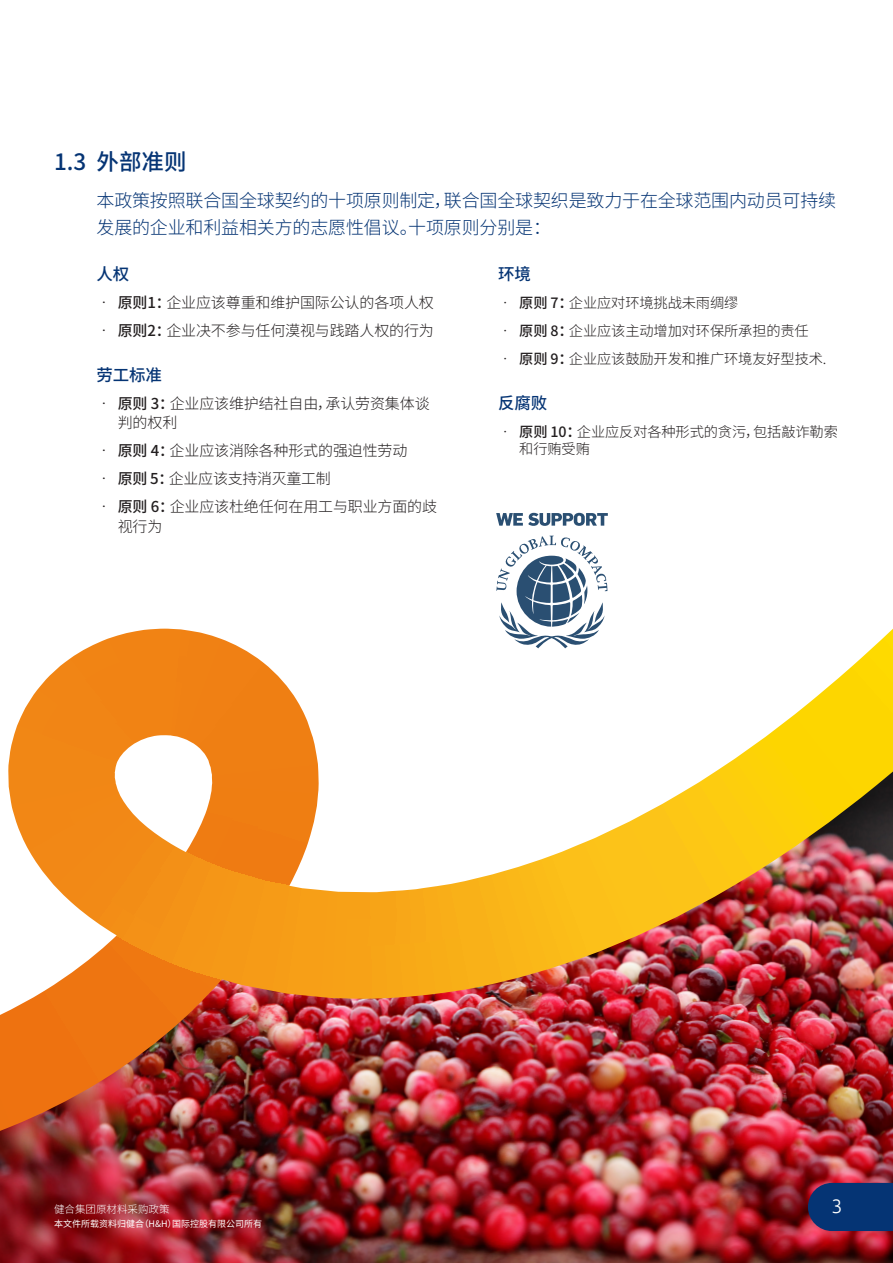
<style>
.page{position:relative;width:893px;height:1263px;background:#fff}
.page>*{position:absolute;margin:0;border:0;box-sizing:border-box;transform-origin:0 0}
.Article_Heading{font:500 22.5px "Noto Sans CJ Ksc";color:#053474}
.t1{font:300 19.5px "Ubuntu";color:#fff}
.BODY{font:300 18px/27px "Noto Sans CJ Ksc";letter-spacing:-.01em;color:#053474}
.BODY-2{font:500 16.5px "Noto Sans CJ Ksc";letter-spacing:-.01em;color:#053474}
.BODY-3{font:300 15px/19.5px "Noto Sans CJ Ksc";letter-spacing:-.01em;color:#231f20}
.BODY-4{font:300 14.25px/17.1px "Noto Sans CJ Ksc";letter-spacing:-.01em;color:#231f20}
.t2{font:300 10.5px "Noto Sans CJ Ksc";color:#fff}
.t3{font:9px "Noto Sans CJ Ksc";color:#fff}
.s1{font-weight:500}
.s2{font-weight:500;font-size:15px}
</style>
<div class="page">
<img style="left:0;top:629px;width:893px;height:496px">
<img style="left:0;top:1125px;width:893px;height:138px">
<svg style="left:496px;top:536px;width:111px;height:112px"></svg>
<svg style="left:496px;top:513px;width:112px;height:13px"></svg>
<div style="left:808px;top:1183px;width:85px;height:48px;background:#053474"></div>
<p class="Article_Heading" style="left:54px;top:149px;width:134px">1.3 外部准则</p>
<p class="BODY" style="left:97px;top:187px;width:741px">本政策按照联合国全球契约的十项原则制定，联合国全球契织是致力于在全球范围内动员可持续发展的企业和利益相关方的志愿性倡议。十项原则分别是：</p>
<p class="BODY-2" style="left:97px;top:264px;width:34px">人权</p>
<p class="BODY-3" style="left:97px;top:293px;width:339px">• <span class="s1">原则1：</span>企业应该尊重和维护国际公认的各项人权</p>
<p class="BODY-3" style="left:97px;top:321px;width:339px">• <span class="s1">原则2：</span>企业决不参与任何漠视与践踏人权的行为</p>
<p class="BODY-2" style="left:97px;top:365px;width:67px">劳工标准</p>
<p class="BODY-3" style="left:118px;top:394px;width:313px;text-indent:-21px">• <span class="s1">原则 3：</span>企业应该维护结社自由，承认劳资集体谈判的权利</p>
<p class="BODY-3" style="left:97px;top:441px;width:312px">• <span class="s1">原则 4：</span>企业应该消除各种形式的强迫性劳动</p>
<p class="BODY-3" style="left:97px;top:469px;width:236px">• <span class="s1">原则 5：</span>企业应该支持消灭童工制</p>
<p class="BODY-3" style="left:118px;top:497px;width:321px;text-indent:-21px">• <span class="s1">原则 6：</span>企业应该杜绝任何在用工与职业方面的歧视行为</p>
<p class="BODY-2" style="left:498px;top:264px;width:34px">环境</p>
<p class="BODY-4" style="left:498px;top:294px;width:242px">• <span class="s1">原则 7</span><span class="s2">：</span>企业应对环境挑战未雨绸缪</p>
<p class="BODY-4" style="left:498px;top:322px;width:312px">• <span class="s1">原则 8</span><span class="s2">：</span>企业应该主动增加对环保所承担的责任</p>
<p class="BODY-4" style="left:498px;top:350px;width:330px">• <span class="s1">原则 9</span><span class="s2">：</span>企业应该鼓励开发和推广环境友好型技术.</p>
<p class="BODY-2" style="left:498px;top:393px;width:51px">反腐败</p>
<p class="BODY-4" style="left:519px;top:423px;width:320px;text-indent:-21px">• <span class="s1">原则 10</span><span class="s2">：</span>企业应反对各种形式的贪污，包括敲诈勒索和行贿受贿</p>
<p class="t2" style="left:54px;top:1203px;width:117px">健合集团原材料采购政策</p>
<p class="t3" style="left:54px;top:1219px;width:210px">本文件所载资料归健合（H&amp;H）国际控股有限公司所有</p>
<p class="t1" style="left:832px;top:1194px;width:12px">3</p>
</div>
